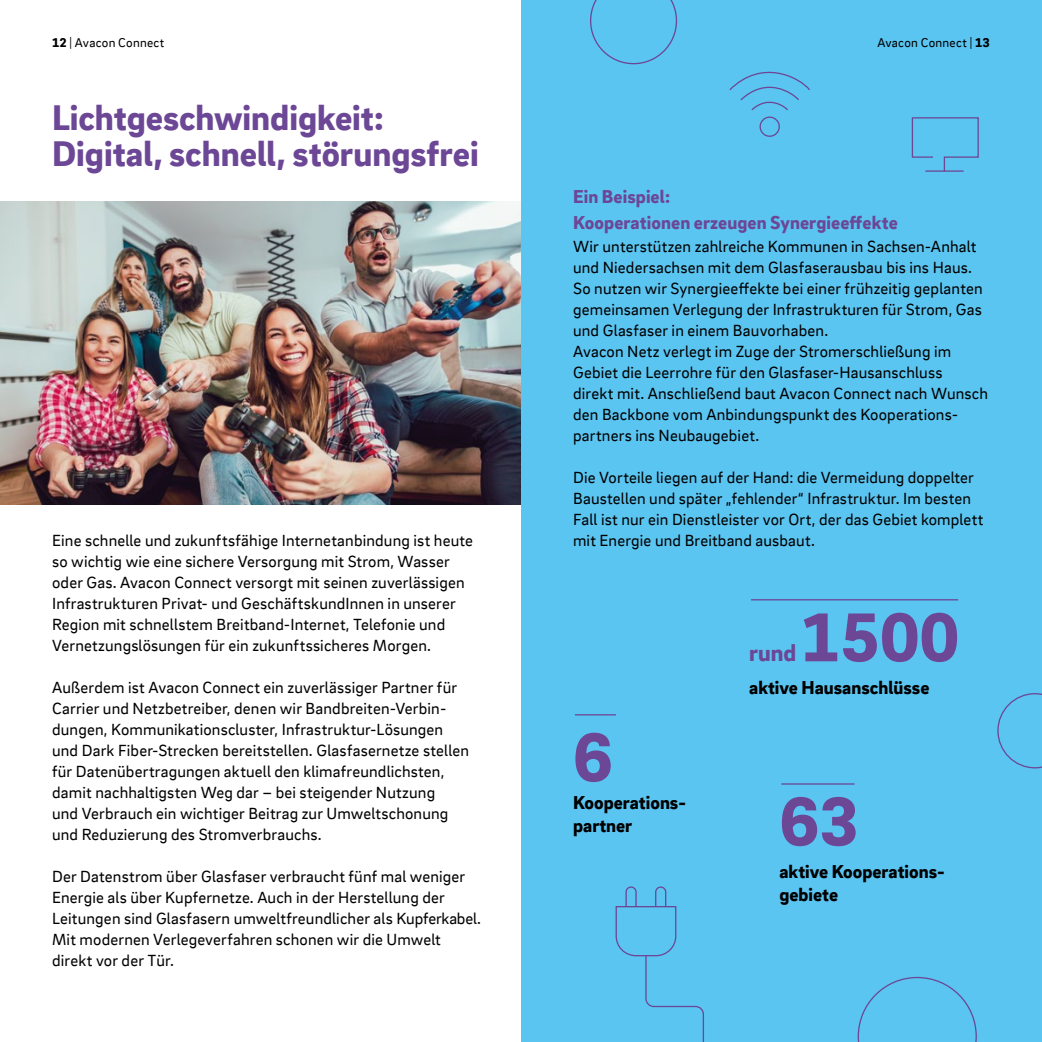
<style>
.page{position:relative;width:1042px;height:1042px;background:#fff}
.page>*{position:absolute;margin:0;border:0;box-sizing:border-box;transform-origin:0 0}
.t1{font:900 70.7px "EON Brix Sans";color:#6c4796}
.t2{font:900 36.75px/36.8px "EON Brix Sans";color:#6c4796}
.t3{font:900 24.5px "EON Brix Sans";color:#6c4796}
.t4{font:900 19.25px/22.8px "EON Brix Sans";color:#000}
.t5{font:900 19.25px/26.2px "EON Brix Sans";letter-spacing:.005em;color:#6c4796}
.t6{font:16.62px/21px "EON Brix Sans";letter-spacing:.01em;color:#000}
.t7{font:13.12px "EON Brix Sans";letter-spacing:.02em;color:#000}
.s1{font-weight:900}
</style>
<div class="page">
<div style="left:521px;top:0;width:521px;height:1042px;background:#5bc5f2"></div>
<img style="left:0;top:202px;width:521px;height:302px">
<svg style="left:615px;top:887px;width:89px;height:155px"></svg>
<div style="left:759px;top:116px;width:21px;height:21px;border:1px solid #6c4796;border-radius:50%"></div>
<svg style="left:729px;top:71px;width:81px;height:40px"></svg>
<svg style="left:911px;top:117px;width:68px;height:55px"></svg>
<svg style="left:590px;top:0;width:87px;height:64px"></svg>
<svg style="left:857px;top:977px;width:120px;height:65px"></svg>
<svg style="left:997px;top:693px;width:45px;height:75px"></svg>
<hr style="left:575px;top:714px;width:41px;height:1px;background:#6c4796">
<hr style="left:751px;top:599px;width:207px;height:1px;background:#6c4796">
<hr style="left:781px;top:783px;width:73px;height:1px;background:#6c4796">
<p class="t7" style="left:52px;top:34px;width:114px"><span class="s1">12</span> | Avacon Connect</p>
<p class="t7" style="left:877px;top:34px;width:114px">Avacon Connect | <span class="s1">13</span></p>
<h2 class="t2" style="left:52px;top:97px;width:428px">Lichtgeschwindigkeit:<br>Digital, schnell, störungsfrei</h2>
<p class="t6" style="left:52px;top:529px;width:422px">Eine schnelle und zukunftsfähige Internetanbindung ist heute so wichtig wie eine sichere Versorgung mit Strom, Wasser oder Gas. Avacon Connect versorgt mit seinen zuverlässigen Infrastrukturen Privat- und GeschäftskundInnen in unserer Region mit schnellstem Breitband-Internet, Telefonie und Vernetzungslösungen für ein zukunftssicheres Morgen.</p>
<p class="t6" style="left:52px;top:676px;width:418px">Außerdem ist Avacon Connect ein zuverlässiger Partner für Carrier und Netzbetreiber, denen wir Bandbreiten-Verbin&shy;dungen, Kommunikationscluster, Infrastruktur-Lösungen und Dark Fiber-Strecken bereitstellen. Glasfasernetze stellen für Datenübertragungen aktuell den klimafreundlichsten, damit nachhaltigsten Weg dar – bei steigender Nutzung<br>und Verbrauch ein wichtiger Beitrag zur Umweltschonung und Reduzierung des Stromverbrauchs.</p>
<p class="t6" style="left:52px;top:865px;width:430px">Der Datenstrom über Glasfaser verbraucht fünf mal weniger Energie als über Kupfernetze. Auch in der Herstellung der Leitungen sind Glasfasern umweltfreundlicher als Kupferkabel.<br>Mit modernen Verlegeverfahren schonen wir die Umwelt direkt vor der Tür.</p>
<p class="t5" style="left:573px;top:182px;width:326px">Ein Beispiel:<br>Kooperationen erzeugen Synergieeffekte</p>
<p class="t6" style="left:573px;top:235px;width:416px">Wir unterstützen zahlreiche Kommunen in Sachsen-Anhalt und Niedersachsen mit dem Glasfaserausbau bis ins Haus.<br>So nutzen wir Synergieeffekte bei einer frühzeitig geplanten gemeinsamen Verlegung der Infrastrukturen für Strom, Gas und Glasfaser in einem Bauvorhaben.<br>Avacon Netz verlegt im Zuge der Stromerschließung im Gebiet die Leerrohre für den Glasfaser-Hausanschluss<br>direkt mit. Anschließend baut Avacon Connect nach Wunsch den Backbone vom Anbindungspunkt des Kooperations&shy;partners ins Neubaugebiet.</p>
<p class="t6" style="left:573px;top:466px;width:412px">Die Vorteile liegen auf der Hand: die Vermeidung doppelter Baustellen und später „fehlender“ Infrastruktur. Im besten Fall ist nur ein Dienstleister vor Ort, der das Gebiet komplett mit Energie und Breitband ausbaut.</p>
<h1 class="t1" style="left:573px;top:711px;width:41px">6</h1>
<p class="t4" style="left:573px;top:790px;width:114px">Kooperations&shy;partner</p>
<h1 class="t1" style="left:801px;top:591px;width:160px">1500</h1>
<p class="t4" style="left:749px;top:675px;width:182px">aktive Hausanschlüsse</p>
<h3 class="t3" style="left:749px;top:637px;width:49px">rund</h3>
<h1 class="t1" style="left:779px;top:775px;width:81px">63</h1>
<p class="t4" style="left:779px;top:859px;width:167px">aktive Kooperations&shy;gebiete</p>
</div>
